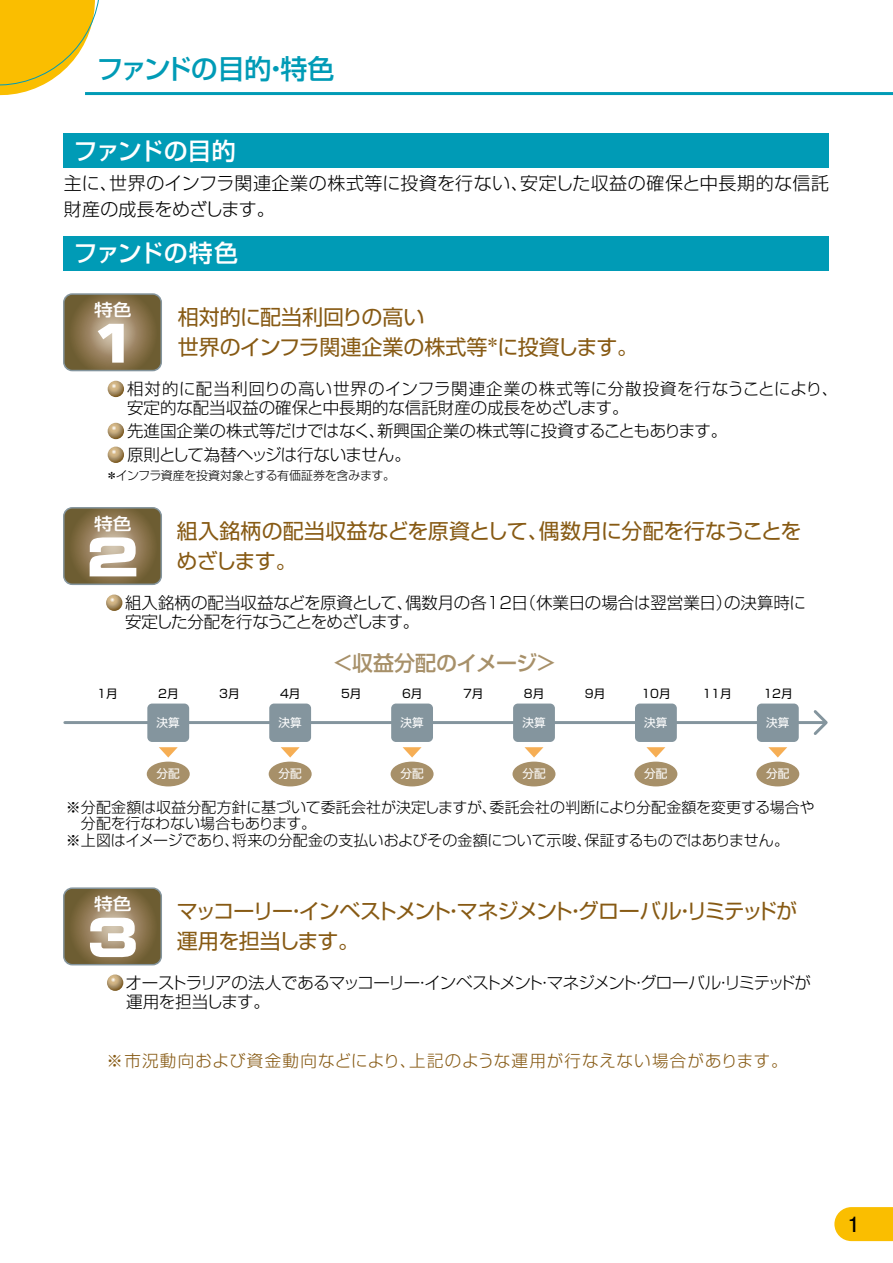
<style>
.page{position:relative;width:893px;height:1263px;background:#fff}
.page>*{position:absolute;margin:0;border:0;box-sizing:border-box;transform-origin:0 0}
.t1{font:500 27px "Shin Go Pr 5";letter-spacing:-.035em;color:#009bb6}
.t2{font:500 24px "Shin Go Pr 5";letter-spacing:-.03em;color:#fff}
.t3{font:21px/30px "Shin Go Pr 5";letter-spacing:-.06em;color:#875a14}
.t4{font:21px/30px "Shin Go Pr 5";letter-spacing:-.03em;color:#875a14}
.t5{font:21px/30px "Shin Go Pr 5";color:#875a14}
.t6{font:500 21px "Shin Go Pr 5";letter-spacing:-.015em;color:#a79069}
.t7{font:700 21px "Futo Go B101 Pro";color:#000}
.t8{font:300 18px/25.5px "Shin Go Pr 5";letter-spacing:.015em;color:#000}
.t9{font:500 16.65px "Shin Go Pr 5";color:#fff;scale:1.12 1}
.t10{font:300 16.5px/19.5px "Shin Go Pr 5";letter-spacing:-.01em;color:#000}
.t11{font:300 16.5px/19.5px "Shin Go Pr 5";letter-spacing:-.055em;color:#000}
.t12{font:300 16.5px "Shin Go Pr 5";letter-spacing:.06em;color:#875a14}
.t13{font:300 15px "Shin Go Pr 5";letter-spacing:-.005em;color:#000}
.t14{font:300 12px "Shin Go Pr 5";letter-spacing:-.03em;color:#000}
.t15{font:11.7px "Shin Go Pr 5";color:#000}
.t16{font:11.7px "Shin Go Pr 5";color:#fff}
</style>
<div class="page">
<svg style="left:0;top:0;width:115px;height:96px"></svg>
<hr style="left:85px;top:92px;width:808px;height:3px;background:#009bb6">
<svg style="left:834px;top:1207px;width:59px;height:34px"></svg>
<div style="left:64px;top:134px;width:765px;height:34px;background:#009bb6"></div>
<div style="left:64px;top:236px;width:765px;height:34px;background:#009bb6"></div>
<svg style="left:108px;top:381px;width:16px;height:16px"></svg>
<svg style="left:108px;top:423px;width:16px;height:16px"></svg>
<svg style="left:108px;top:447px;width:16px;height:16px"></svg>
<div style="left:63px;top:293px;width:99px;height:78px;border:2px solid #84959e;border-radius:9px"></div>
<svg style="left:64px;top:294px;width:97px;height:77px"></svg>
<div style="left:63px;top:507px;width:99px;height:78px;border:2px solid #84959e;border-radius:9px"></div>
<svg style="left:106px;top:594px;width:16px;height:17px"></svg>
<svg style="left:64px;top:508px;width:97px;height:76px"></svg>
<div style="left:63px;top:887px;width:99px;height:78px;border:2px solid #84959e;border-radius:9px"></div>
<svg style="left:107px;top:974px;width:16px;height:17px"></svg>
<svg style="left:64px;top:888px;width:97px;height:77px"></svg>
<svg style="left:813px;top:710px;width:15px;height:25px"></svg>
<hr style="left:65px;top:721px;width:760px;height:3px;background:#84959e">
<div style="left:757px;top:703px;width:42px;height:39px;background:#84959e;border-radius:5px"></div>
<div style="left:635px;top:703px;width:42px;height:39px;background:#84959e;border-radius:5px"></div>
<div style="left:513px;top:703px;width:42px;height:39px;background:#84959e;border-radius:5px"></div>
<div style="left:391px;top:703px;width:42px;height:39px;background:#84959e;border-radius:5px"></div>
<div style="left:269px;top:703px;width:42px;height:39px;background:#84959e;border-radius:5px"></div>
<div style="left:147px;top:703px;width:42px;height:39px;background:#84959e;border-radius:5px"></div>
<svg style="left:768px;top:747px;width:19px;height:10px"></svg>
<svg style="left:646px;top:747px;width:19px;height:10px"></svg>
<svg style="left:524px;top:747px;width:19px;height:10px"></svg>
<svg style="left:403px;top:747px;width:19px;height:10px"></svg>
<svg style="left:281px;top:747px;width:19px;height:10px"></svg>
<svg style="left:159px;top:747px;width:19px;height:10px"></svg>
<div style="left:756px;top:762px;width:43px;height:24px;background:#a79069;border-radius:50%"></div>
<div style="left:634px;top:762px;width:43px;height:24px;background:#a79069;border-radius:50%"></div>
<div style="left:512px;top:762px;width:43px;height:24px;background:#a79069;border-radius:50%"></div>
<div style="left:391px;top:762px;width:43px;height:24px;background:#a79069;border-radius:50%"></div>
<div style="left:269px;top:762px;width:43px;height:24px;background:#a79069;border-radius:50%"></div>
<div style="left:147px;top:762px;width:43px;height:24px;background:#a79069;border-radius:50%"></div>
<h1 class="t1" style="left:96px;top:47px;width:240px">ファンドの目的・特色</h1>
<h2 class="t2" style="left:73px;top:131px;width:164px">ファンドの目的</h2>
<p class="t8" style="left:64px;top:169px;width:767px">主に、世界のインフラ関連企業の株式等に投資を行ない、安定した収益の確保と中長期的な信託財産の成長をめざします。</p>
<h2 class="t2" style="left:73px;top:233px;width:166px">ファンドの特色</h2>
<p class="t9" style="left:94px;top:296px;width:35px">特色</p>
<p class="t5" style="left:178px;top:300px;width:462px">相対的に配当利回りの高い<br>世界のインフラ関連企業の株式等<sup>＊</sup>に投資します。</p>
<p class="t10" style="left:127px;top:377px;width:713px">相対的に配当利回りの高い世界のインフラ関連企業の株式等に分散投資を行なうことにより、安定的な配当収益の確保と中長期的な信託財産の成長をめざします。</p>
<p class="t10" style="left:127px;top:417px;width:602px;line-height:24px">先進国企業の株式等だけではなく、新興国企業の株式等に投資することもあります。原則として為替ヘッジは行ないません。</p>
<p class="t14" style="left:106px;top:466px;width:291px">＊インフラ資産を投資対象とする有価証券を含みます。</p>
<p class="t9" style="left:94px;top:510px;width:35px">特色</p>
<p class="t4" style="left:177px;top:514px;width:626px">組入銘柄の配当収益などを原資として、偶数月に分配を行なうことをめざします。</p>
<p class="t10" style="left:125px;top:591px;width:682px">組入銘柄の配当収益などを原資として、偶数月の各12日（休業日の場合は翌営業日）の決算時に安定した分配を行なうことをめざします。</p>
<p class="t15" style="left:97px;top:684px;width:22px">1月</p>
<p class="t15" style="left:158px;top:684px;width:22px">2月</p>
<p class="t16" style="left:157px;top:713px;width:25px">決算</p>
<p class="t15" style="left:219px;top:684px;width:22px">3月</p>
<p class="t15" style="left:280px;top:684px;width:22px">4月</p>
<p class="t16" style="left:279px;top:713px;width:25px">決算</p>
<p class="t6" style="left:333px;top:646px;width:225px">＜収益分配のイメージ＞</p>
<p class="t15" style="left:341px;top:684px;width:22px">5月</p>
<p class="t15" style="left:402px;top:684px;width:22px">6月</p>
<p class="t15" style="left:463px;top:684px;width:22px">7月</p>
<p class="t15" style="left:524px;top:684px;width:22px">8月</p>
<p class="t15" style="left:585px;top:684px;width:22px">9月</p>
<p class="t15" style="left:641px;top:684px;width:31px">10月</p>
<p class="t16" style="left:400px;top:713px;width:25px">決算</p>
<p class="t16" style="left:522px;top:713px;width:25px">決算</p>
<p class="t16" style="left:644px;top:713px;width:25px">決算</p>
<p class="t15" style="left:702px;top:684px;width:31px">11月</p>
<p class="t15" style="left:763px;top:684px;width:31px">12月</p>
<p class="t16" style="left:766px;top:713px;width:25px">決算</p>
<p class="t16" style="left:157px;top:764px;width:25px">分配</p>
<p class="t16" style="left:279px;top:764px;width:25px">分配</p>
<p class="t16" style="left:400px;top:764px;width:25px">分配</p>
<p class="t16" style="left:522px;top:764px;width:25px">分配</p>
<p class="t16" style="left:644px;top:764px;width:25px">分配</p>
<p class="t16" style="left:766px;top:764px;width:25px">分配</p>
<p class="t13" style="left:66px;top:794px;width:750px">※分配金額は収益分配方針に基づいて委託会社が決定しますが、委託会社の判断により分配金額を変更する場合や</p>
<p class="t13" style="left:81px;top:811px;width:237px">分配を行なわない場合もあります。</p>
<p class="t13" style="left:66px;top:827px;width:725px">※上図はイメージであり、将来の分配金の支払いおよびその金額について示唆、保証するものではありません。</p>
<p class="t9" style="left:94px;top:890px;width:35px">特色</p>
<p class="t3" style="left:177px;top:894px;width:622px">マッコーリー・インベストメント・マネジメント・グローバル・リミテッドが運用を担当します。</p>
<p class="t11" style="left:126px;top:971px;width:687px">オーストラリアの法人であるマッコーリー・インベストメント・マネジメント・グローバル・リミテッドが運用を担当します。</p>
<p class="t12" style="left:107px;top:1047px;width:683px">※市況動向および資金動向などにより、上記のような運用が行なえない場合があります。</p>
<p class="t7" style="left:848px;top:1207px;width:13px">1</p>
</div>
